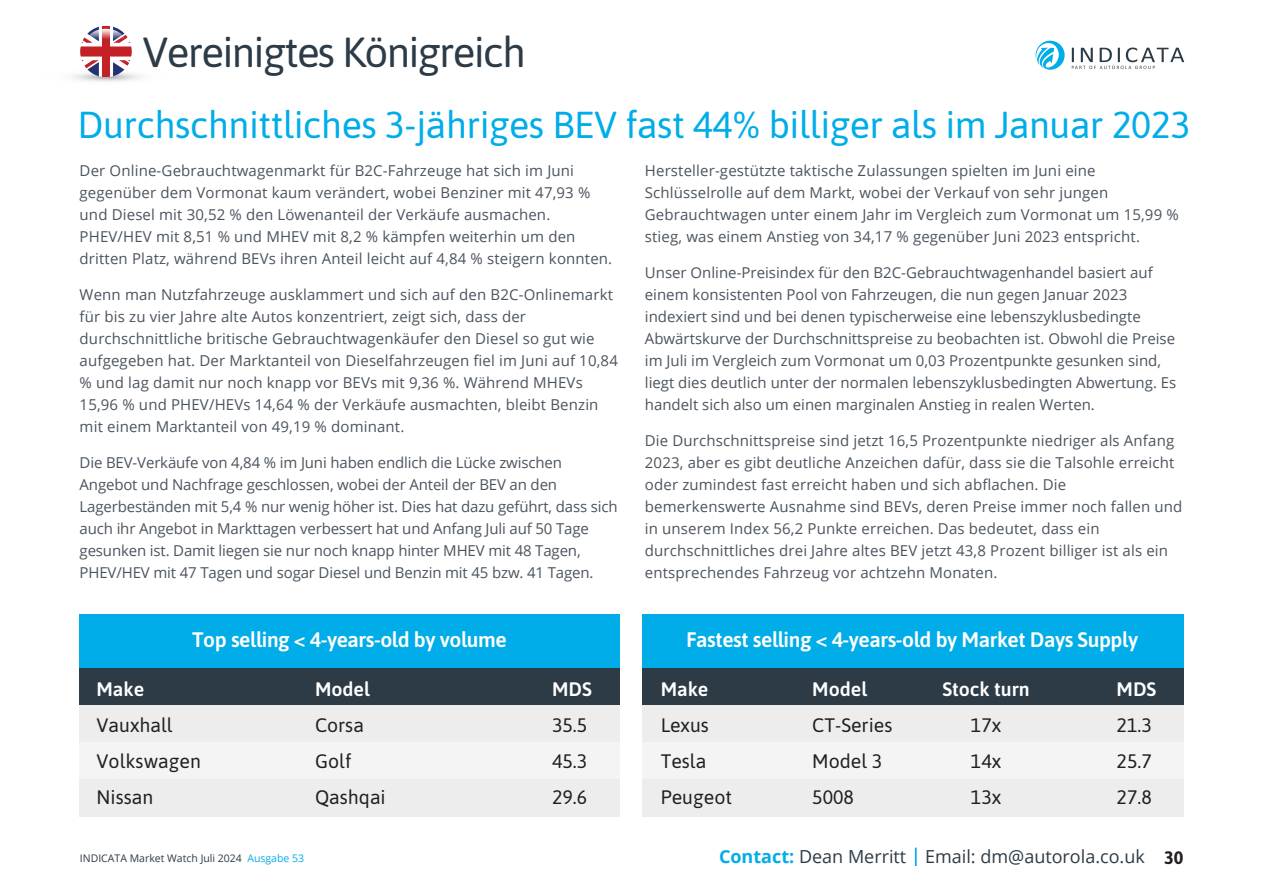
<style>
.page{position:relative;width:1263px;height:893px;background:#fff}
.page>*{position:absolute;margin:0;border:0;box-sizing:border-box;transform-origin:0 0}
.t1{font:42px "Asap";letter-spacing:-.04em;color:#2c3b46}
.t2{font:37.5px "Asap";letter-spacing:-.015em;color:#00ade8}
.t3{font:600 21px "Asap";letter-spacing:-.02em;color:#fff}
.t4{font:19.5px/36px "Asap";color:#231f20}
.t5{font:600 19.5px "Asap";color:#fff}
.t6{font:18px "Open Sans";color:#2c3b46}
.t7{font:700 18px "Asap";color:#231f20}
.t8{font:15px/22px "Open Sans";letter-spacing:.01em;color:#4b545e}
.t9{font:15px/22px "Open Sans";letter-spacing:-.01em;color:#4b545e}
.t10{font:10.5px "Open Sans";color:#2c3b46}
.s1{color:#00ade8}
.s2{font-weight:700;color:#00ade8}
</style>
<div class="page">
<svg style="left:42px;top:68px;width:128px;height:17px"></svg>
<svg style="left:80px;top:26px;width:52px;height:51px"></svg>
<svg style="left:1035px;top:41px;width:30px;height:29px"></svg>
<svg style="left:1072px;top:48px;width:112px;height:21px"></svg>
<div style="left:79px;top:614px;width:541px;height:55px;background:#00ade8"></div>
<div style="left:79px;top:669px;width:541px;height:37px;background:#2c3b46"></div>
<div style="left:79px;top:706px;width:541px;height:37px;background:#ededed"></div>
<div style="left:79px;top:743px;width:541px;height:37px;background:#f4f4f4"></div>
<div style="left:79px;top:780px;width:541px;height:37px;background:#ededed"></div>
<div style="left:643px;top:614px;width:541px;height:55px;background:#00ade8"></div>
<div style="left:643px;top:669px;width:541px;height:37px;background:#2c3b46"></div>
<div style="left:643px;top:706px;width:541px;height:37px;background:#ededed"></div>
<div style="left:643px;top:743px;width:541px;height:37px;background:#f4f4f4"></div>
<div style="left:643px;top:780px;width:541px;height:37px;background:#ededed"></div>
<svg style="left:915px;top:848px;width:2px;height:18px"></svg>
<h1 class="t1" style="left:143px;top:23px;width:385px">Vereinigtes Königreich</h1>
<h2 class="t2" style="left:78px;top:99px;width:1114px">Durchschnittliches 3-jähriges BEV fast 44% billiger als im Januar 2023</h2>
<p class="t8" style="left:80px;top:159px;width:534px">Der Online-Gebrauchtwagenmarkt für B2C-Fahrzeuge hat sich im Juni gegenüber dem Vormonat kaum verändert, wobei Benziner mit 47,93 % und Diesel mit 30,52 % den Löwenanteil der Verkäufe ausmachen.<br>PHEV/HEV mit 8,51 % und MHEV mit 8,2 % kämpfen weiterhin um den dritten Platz, während BEVs ihren Anteil leicht auf 4,84 % steigern konnten.</p>
<p class="t8" style="left:80px;top:283px;width:540px">Wenn man Nutzfahrzeuge ausklammert und sich auf den B2C-Onlinemarkt für bis zu vier Jahre alte Autos konzentriert, zeigt sich, dass der durchschnittliche britische Gebrauchtwagenkäufer den Diesel so gut wie aufgegeben hat. Der Marktanteil von Dieselfahrzeugen fiel im Juni auf 10,84 % und lag damit nur noch knapp vor BEVs mit 9,36 %. Während MHEVs 15,96 % und PHEV/HEVs 14,64 % der Verkäufe ausmachten, bleibt Benzin mit einem Marktanteil von 49,19 % dominant.</p>
<p class="t9" style="left:80px;top:451px;width:540px">Die BEV-Verkäufe von 4,84 % im Juni haben endlich die Lücke zwischen Angebot und Nachfrage geschlossen, wobei der Anteil der BEV an den Lagerbeständen mit 5,4 % nur wenig höher ist. Dies hat dazu geführt, dass sich auch ihr Angebot in Markttagen verbessert hat und Anfang Juli auf 50 Tage gesunken ist. Damit liegen sie nur noch knapp hinter MHEV mit 48 Tagen, PHEV/HEV mit 47 Tagen und sogar Diesel und Benzin mit 45 bzw. 41 Tagen.</p>
<h3 class="t3" style="left:192px;top:625px;width:316px">Top selling &lt; 4-years-old by volume</h3>
<h3 class="t5" style="left:97px;top:675px;width:49px">Make</h3>
<h3 class="t4" style="left:97px;top:706px;width:106px">Vauxhall<br>Volkswagen<br>Nissan</h3>
<h3 class="t5" style="left:315px;top:675px;width:56px">Model</h3>
<h3 class="t4" style="left:315px;top:706px;width:72px">Corsa<br>Golf<br>Qashqai</h3>
<h3 class="t5" style="left:552px;top:675px;width:41px">MDS</h3>
<h3 class="t4" style="left:552px;top:706px;width:37px;text-align:justify">35.5<br>45.3<br>29.6</h3>
<p class="t8" style="left:645px;top:159px;width:535px">Hersteller-gestützte taktische Zulassungen spielten im Juni eine Schlüsselrolle auf dem Markt, wobei der Verkauf von sehr jungen Gebrauchtwagen unter einem Jahr im Vergleich zum Vormonat um 15,99 % stieg, was einem Anstieg von 34,17 % gegenüber Juni 2023 entspricht.</p>
<p class="t8" style="left:645px;top:261px;width:533px">Unser Online-Preisindex für den B2C-Gebrauchtwagenhandel basiert auf einem konsistenten Pool von Fahrzeugen, die nun gegen Januar 2023 indexiert sind und bei denen typischerweise eine lebenszyklusbedingte Abwärtskurve der Durchschnittspreise zu beobachten ist. Obwohl die Preise im Juli im Vergleich zum Vormonat um 0,03 Prozentpunkte gesunken sind, liegt dies deutlich unter der normalen lebenszyklusbedingten Abwertung. Es handelt sich also um einen marginalen Anstieg in realen Werten.</p>
<p class="t8" style="left:645px;top:429px;width:539px">Die Durchschnittspreise sind jetzt 16,5 Prozentpunkte niedriger als Anfang 2023, aber es gibt deutliche Anzeichen dafür, dass sie die Talsohle erreicht oder zumindest fast erreicht haben und sich abflachen. Die bemerkenswerte Ausnahme sind BEVs, deren Preise immer noch fallen und in unserem Index 56,2 Punkte erreichen. Das bedeutet, dass ein durchschnittliches drei Jahre altes BEV jetzt 43,8 Prozent billiger ist als ein entsprechendes Fahrzeug vor achtzehn Monaten.</p>
<h3 class="t3" style="left:686px;top:625px;width:453px">Fastest selling &lt; 4-years-old by Market Days Supply</h3>
<h3 class="t5" style="left:661px;top:675px;width:49px">Make</h3>
<h3 class="t4" style="left:661px;top:706px;width:73px">Lexus<br>Tesla<br>Peugeot</h3>
<h3 class="t5" style="left:812px;top:675px;width:56px">Model</h3>
<h3 class="t4" style="left:812px;top:706px;width:82px">CT-Series<br>Model 3<br>5008</h3>
<h3 class="t5" style="left:942px;top:675px;width:89px">Stock turn</h3>
<h3 class="t4" style="left:971px;top:706px;width:32px;text-align:justify">17x 14x 13x</h3>
<h3 class="t5" style="left:1117px;top:675px;width:41px">MDS</h3>
<h3 class="t4" style="left:1117px;top:706px;width:37px;text-align:justify">21.3<br>25.7<br>27.8</h3>
<p class="t10" style="left:80px;top:851px;width:226px">INDICATA Market Watch Juli 2024 <span class="s1">Ausgabe 53</span></p>
<p class="t6" style="left:719px;top:844px;width:427px"><span class="s2">Contact:</span> Dean Merritt Email: dm@autorola.co.uk</p>
<p class="t7" style="left:1164px;top:845px;width:21px">30</p>
</div>
